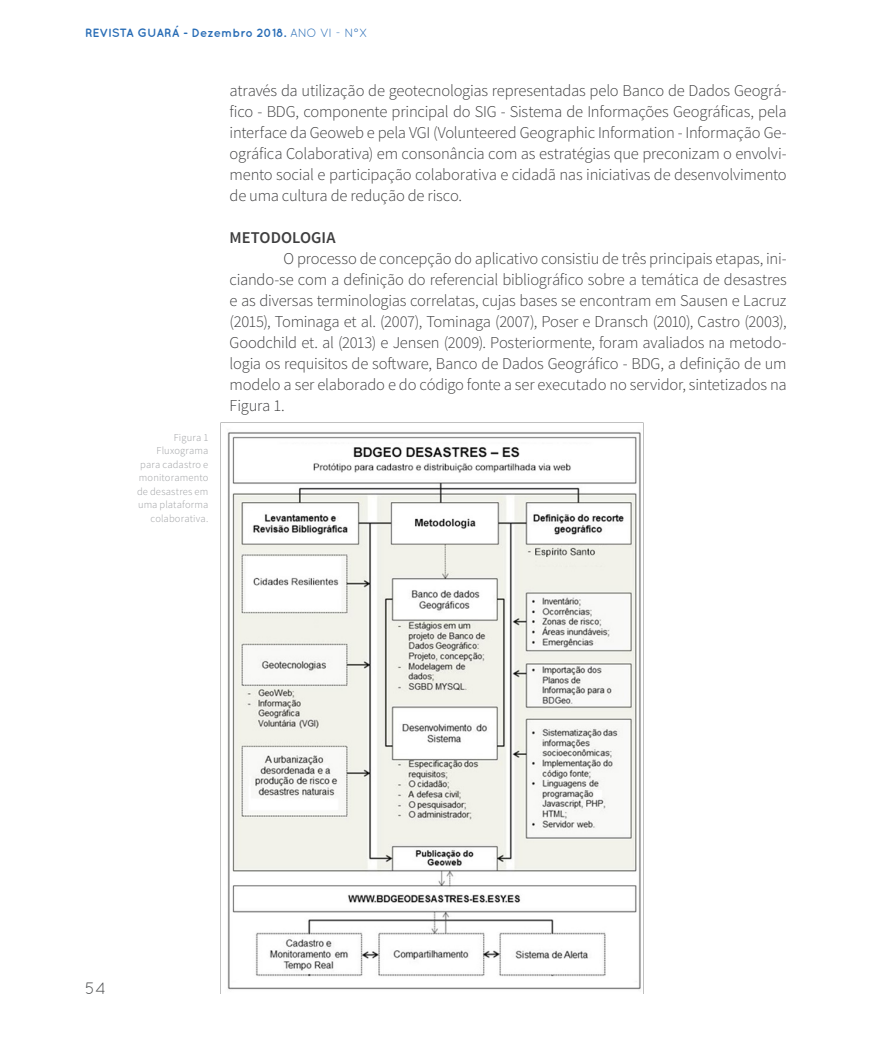
<style>
.page{position:relative;width:893px;height:1063px;background:#fff}
.page>*{position:absolute;margin:0;border:0;box-sizing:border-box;transform-origin:0 0}
.Texto_corrido{font:300 16.5px/21px "Source Sans Pro";letter-spacing:-.015em;color:#3e3e3f;text-align:justify}
.Títulos{font:600 16.5px "Source Sans Pro";letter-spacing:.005em;color:#3e3e3f}
.t1{font:16.5px "Quicksand";color:#545557}
.t2{font:700 12px "Quicksand";color:#296db6}
.Sobre_pessoas{font:300 10.5px/13.5px "Source Sans Pro";letter-spacing:.015em;color:#9d9fa2;text-align:right}
.s1{font-weight:400}
</style>
<div class="page">
<img style="left:227px;top:432px;width:414px;height:558px">
<p class="t2" style="left:85px;top:26px;width:284px">REVISTA GUARÁ - Dezembro 2018. <span class="s1">ANO VI - N°X</span></p>
<p class="Sobre_pessoas" style="left:137px;top:430px;width:73px">Figura 1<br>Fluxograma para cadastro e monitoramento de desastres em uma plataforma colaborativa.</p>
<p class="Texto_corrido" style="left:230px;top:80px;width:559px">através da utilização de geotecnologias representadas pelo Banco de Dados Geográ&shy;fico - BDG, componente principal do SIG - Sistema de Informações Geográficas, pela interface da Geoweb e pela VGI (Volunteered Geographic Information - Informação Ge&shy;ográfica Colaborativa) em consonância com as estratégias que preconizam o envolvi&shy;mento social e participação colaborativa e cidadã nas iniciativas de desenvolvimento de uma cultura de redução de risco.</p>
<p class="Títulos" style="left:230px;top:227px;width:107px">METODOLOGIA</p>
<p class="Texto_corrido" style="left:230px;top:248px;width:559px;text-indent:54px">O processo de concepção do aplicativo consistiu de três principais etapas, ini&shy;ciando-se com a definição do referencial bibliográfico sobre a temática de desastres e as diversas terminologias correlatas, cujas bases se encontram em Sausen e Lacruz (2015), Tominaga et al. (2007), Tominaga (2007), Poser e Dransch (2010), Castro (2003), Goodchild et. al (2013) e Jensen (2009). Posteriormente, foram avaliados na metodo&shy;logia os requisitos de software, Banco de Dados Geográfico - BDG, a definição de um modelo a ser elaborado e do código fonte a ser executado no servidor, sintetizados na Figura 1.</p>
<p class="t1" style="left:85px;top:978px;width:22px">54</p>
</div>
